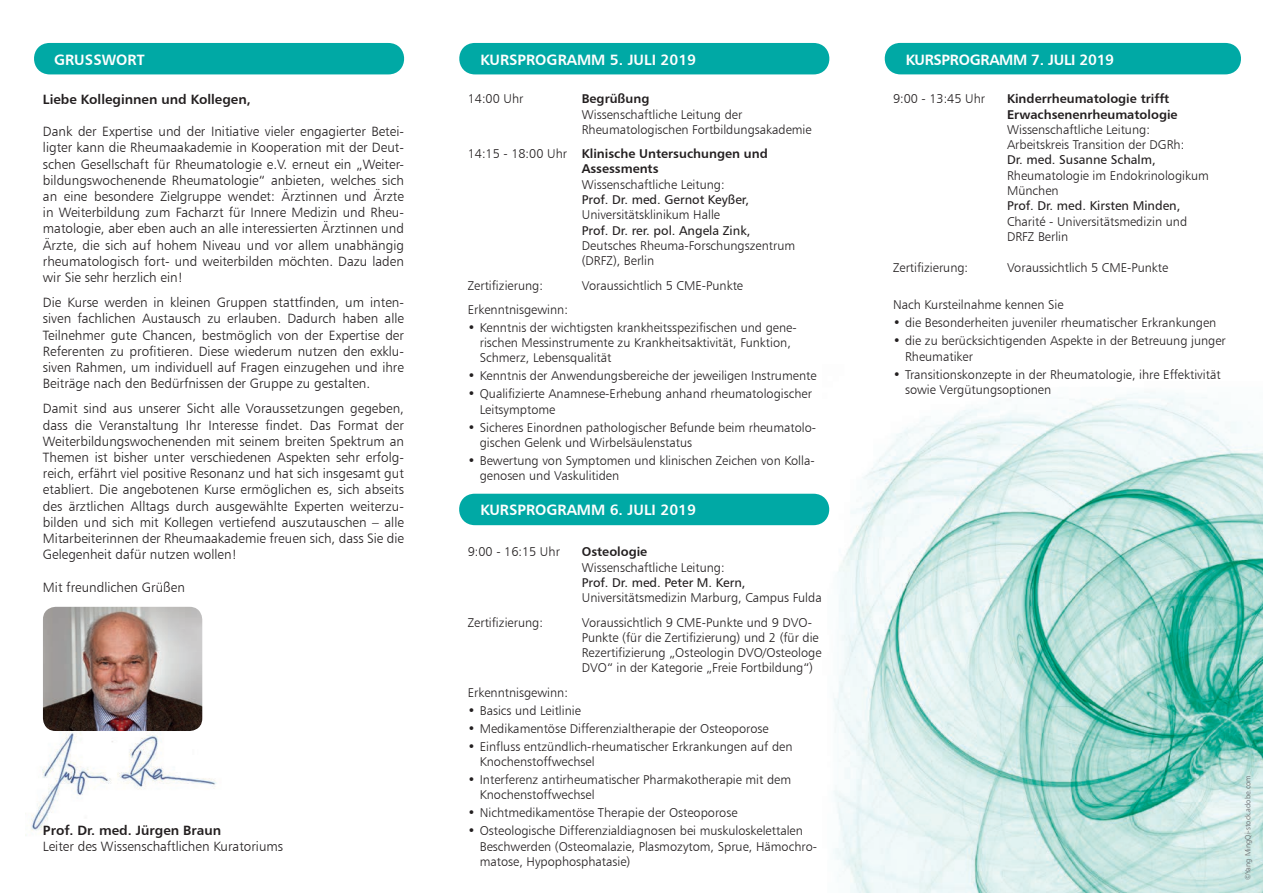
<style>
.page{position:relative;width:1263px;height:893px;background:#fff}
.page>*{position:absolute;margin:0;border:0;box-sizing:border-box;transform-origin:0 0}
.t1{font:15px "Humanist 777 BT Bold B";color:#fff}
.t2{font:15px "Humanist 777 BT Bold B";letter-spacing:-.02em;color:#fff}
.t3{font:13.5px/16.2px "Humanist 777 BT Light B";color:#231f20;text-align:justify}
.t4{font:13.5px "Humanist 777 BT Bold B";color:#231f20}
.t5{font:12.75px/15.3px "Humanist 777 BT Light B";color:#231f20}
.t6{font:12.75px "Humanist 777 BT Roman B";color:#231f20}
.t7{font:12.75px/15.3px "Humanist 777 BT Bold B";color:#231f20;text-align:center}
.t8{font:7.5px "Humanist 777 BT Light B";color:#636366}
.s1{font-family:"Humanist 777 BT Light B"}
</style>
<div class="page">
<img style="left:25px;top:731px;width:192px;height:105px">
<img style="left:43px;top:607px;width:159px;height:124px">
<img style="left:833px;top:392px;width:430px;height:501px">
<div style="left:884px;top:43px;width:357px;height:31px;background:#00a9a5"></div>
<div style="left:34px;top:43px;width:371px;height:31px;background:#00a9a5"></div>
<div style="left:459px;top:43px;width:371px;height:31px;background:#00a9a5"></div>
<div style="left:459px;top:494px;width:375px;height:31px;background:#00a9a5"></div>
<p class="t1" style="left:480px;top:50px;width:217px">KURSPROGRAMM 5. JULI 2019</p>
<p class="t1" style="left:54px;top:50px;width:92px">GRUSSWORT</p>
<p class="t2" style="left:906px;top:50px;width:210px">KURSPROGRAMM 7. JULI 2019</p>
<p class="t4" style="left:43px;top:91px;width:209px">Liebe Kolleginnen und Kollegen,</p>
<p class="t3" style="left:43px;top:123px;width:363px">Dank der Expertise und der Initiative vieler engagierter Betei&shy;ligter kann die Rheumaakademie in Kooperation mit der Deut&shy;schen Gesellschaft für Rheumatologie e.V. erneut ein „Weiter&shy;bildungswochenende Rheumatologie“ anbieten, welches sich an eine besondere Zielgruppe wendet: Ärztinnen und Ärzte in Weiterbildung zum Facharzt für Innere Medizin und Rheu&shy;matologie, aber eben auch an alle interessierten Ärztinnen und Ärzte, die sich auf hohem Niveau und vor allem unabhängig rheumatologisch fort- und weiterbilden möchten. Dazu laden wir Sie sehr herzlich ein!</p>
<p class="t3" style="left:43px;top:294px;width:363px">Die Kurse werden in kleinen Gruppen stattfinden, um inten&shy;siven fachlichen Austausch zu erlauben. Dadurch haben alle Teilnehmer gute Chancen, bestmöglich von der Expertise der Referenten zu profitieren. Diese wiederum nutzen den exklu&shy;siven Rahmen, um individuell auf Fragen einzugehen und ihre Beiträge nach den Bedürfnissen der Gruppe zu gestalten.</p>
<p class="t3" style="left:43px;top:400px;width:363px">Damit sind aus unserer Sicht alle Voraussetzungen gegeben, dass die Veranstaltung Ihr Interesse findet. Das Format der Weiterbildungswochenenden mit seinem breiten Spektrum an Themen ist bisher unter verschiedenen Aspekten sehr erfolg&shy;reich, erfährt viel positive Resonanz und hat sich insgesamt gut etabliert. Die angebotenen Kurse ermöglichen es, sich abseits des ärztlichen Alltags durch ausgewählte Experten weiterzu&shy;bilden und sich mit Kollegen vertiefend auszutauschen – alle Mitarbeiterinnen der Rheumaakademie freuen sich, dass Sie die Gelegenheit dafür nutzen wollen!</p>
<p class="t3" style="left:43px;top:579px;width:143px">Mit freundlichen Grüßen</p>
<p class="t4" style="left:43px;top:822px;width:180px">Prof. Dr. med. Jürgen Braun</p>
<p class="t3" style="left:43px;top:838px;width:242px">Leiter des Wissenschaftlichen Kuratoriums</p>
<p class="t5" style="left:468px;top:91px;width:57px">14:00 Uhr</p>
<p class="t7" style="left:582px;top:91px;width:69px">Begrüßung</p>
<p class="t5" style="left:582px;top:106px;width:231px">Wissenschaftliche Leitung der<br>Rheumatologischen Fortbildungsakademie</p>
<p class="t7" style="left:468px;top:146px;width:301px"><span class="s1">14:15 - 18:00 Uhr</span> Klinische Untersuchungen und<br>Assessments</p>
<p class="t5" style="left:582px;top:176px;width:144px">Wissenschaftliche Leitung:</p>
<p class="t6" style="left:582px;top:192px;width:169px">Prof. Dr. med. Gernot Keyßer,</p>
<p class="t5" style="left:582px;top:207px;width:140px">Universitätsklinikum Halle</p>
<p class="t6" style="left:582px;top:222px;width:170px">Prof. Dr. rer. pol. Angela Zink,</p>
<p class="t5" style="left:582px;top:238px;width:215px">Deutsches Rheuma-Forschungszentrum (DRFZ), Berlin</p>
<p class="t5" style="left:468px;top:277px;width:77px">Zertifizierung:</p>
<p class="t5" style="left:582px;top:277px;width:163px">Voraussichtlich 5 CME-Punkte</p>
<p class="t5" style="left:468px;top:302px;width:102px">Erkenntnisgewinn:</p>
<p class="t5" style="left:480px;top:320px;width:318px;text-indent:-12px">• Kenntnis der wichtigsten krankheitsspezifischen und gene&shy;rischen Messinstrumente zu Krankheitsaktivität, Funktion,<br>Schmerz, Lebensqualität</p>
<p class="t5" style="left:468px;top:368px;width:350px">• Kenntnis der Anwendungsbereiche der jeweiligen Instrumente</p>
<p class="t5" style="left:480px;top:386px;width:334px;text-indent:-12px">• Qualifizierte Anamnese-Erhebung anhand rheumatologischer<br>Leitsymptome</p>
<p class="t5" style="left:480px;top:419px;width:338px;text-indent:-12px">• Sicheres Einordnen pathologischer Befunde beim rheumatolo&shy;gischen Gelenk und Wirbelsäulenstatus</p>
<p class="t5" style="left:480px;top:453px;width:336px;text-indent:-12px">• Bewertung von Symptomen und klinischen Zeichen von Kolla&shy;genosen und Vaskulitiden</p>
<p class="t1" style="left:480px;top:501px;width:217px">KURSPROGRAMM 6. JULI 2019</p>
<p class="t5" style="left:468px;top:544px;width:94px">9:00 - 16:15 Uhr</p>
<p class="t7" style="left:582px;top:544px;width:67px">Osteologie</p>
<p class="t5" style="left:582px;top:559px;width:144px">Wissenschaftliche Leitung:</p>
<p class="t6" style="left:582px;top:574px;width:165px">Prof. Dr. med. Peter M. Kern,</p>
<p class="t5" style="left:582px;top:590px;width:241px">Universitätsmedizin Marburg, Campus Fulda</p>
<p class="t5" style="left:468px;top:614px;width:77px">Zertifizierung:</p>
<p class="t5" style="left:582px;top:614px;width:241px">Voraussichtlich 9 CME-Punkte und 9 DVO-Punkte (für die Zertifizierung) und 2 (für die Rezertifizierung „Osteologin DVO/Osteologe DVO“ in der Kategorie „Freie Fortbildung“)</p>
<p class="t5" style="left:468px;top:684px;width:102px">Erkenntnisgewinn:</p>
<p class="t5" style="left:468px;top:702px;width:115px">• Basics und Leitlinie</p>
<p class="t5" style="left:468px;top:720px;width:302px">• Medikamentöse Differenzialtherapie der Osteoporose</p>
<p class="t5" style="left:480px;top:738px;width:314px;text-indent:-12px">• Einfluss entzündlich-rheumatischer Erkrankungen auf den<br>Knochenstoffwechsel</p>
<p class="t5" style="left:480px;top:772px;width:313px;text-indent:-12px">• Interferenz antirheumatischer Pharmakotherapie mit dem<br>Knochenstoffwechsel</p>
<p class="t5" style="left:468px;top:805px;width:271px">• Nichtmedikamentöse Therapie der Osteoporose</p>
<p class="t5" style="left:480px;top:823px;width:339px;text-indent:-12px">• Osteologische Differenzialdiagnosen bei muskuloskelettalen<br>Beschwerden (Osteomalazie, Plasmozytom, Sprue, Hämochro&shy;matose, Hypophosphatasie)</p>
<p class="t5" style="left:893px;top:91px;width:94px">9:00 - 13:45 Uhr</p>
<p class="t7" style="left:1007px;top:91px;width:172px;text-align:left">Kinderrheumatologie trifft<br>Erwachsenenrheumatologie</p>
<p class="t5" style="left:1007px;top:122px;width:179px">Wissenschaftliche Leitung:<br>Arbeitskreis Transition der DGRh:</p>
<p class="t6" style="left:1007px;top:152px;width:150px">Dr. med. Susanne Schalm,</p>
<p class="t5" style="left:1007px;top:167px;width:203px">Rheumatologie im Endokrinologikum<br>München</p>
<p class="t6" style="left:1007px;top:198px;width:175px">Prof. Dr. med. Kirsten Minden,</p>
<p class="t5" style="left:1007px;top:213px;width:182px">Charité - Universitätsmedizin und<br>DRFZ Berlin</p>
<p class="t5" style="left:893px;top:259px;width:77px">Zertifizierung:</p>
<p class="t5" style="left:1007px;top:259px;width:163px">Voraussichtlich 5 CME-Punkte</p>
<p class="t5" style="left:893px;top:297px;width:172px">Nach Kursteilnahme kennen Sie</p>
<p class="t5" style="left:893px;top:315px;width:325px">• die Besonderheiten juveniler rheumatischer Erkrankungen</p>
<p class="t5" style="left:905px;top:333px;width:322px;text-indent:-12px">• die zu berücksichtigenden Aspekte in der Betreuung junger<br>Rheumatiker</p>
<p class="t5" style="left:905px;top:366px;width:317px;text-indent:-12px">• Transitionskonzepte in der Rheumatologie, ihre Effektivität sowie Vergütungsoptionen</p>
<p class="t8" style="left:1243px;top:880px;width:106px;rotate:-90deg">©Yang MingQi-stock.adobe.com</p>
</div>
